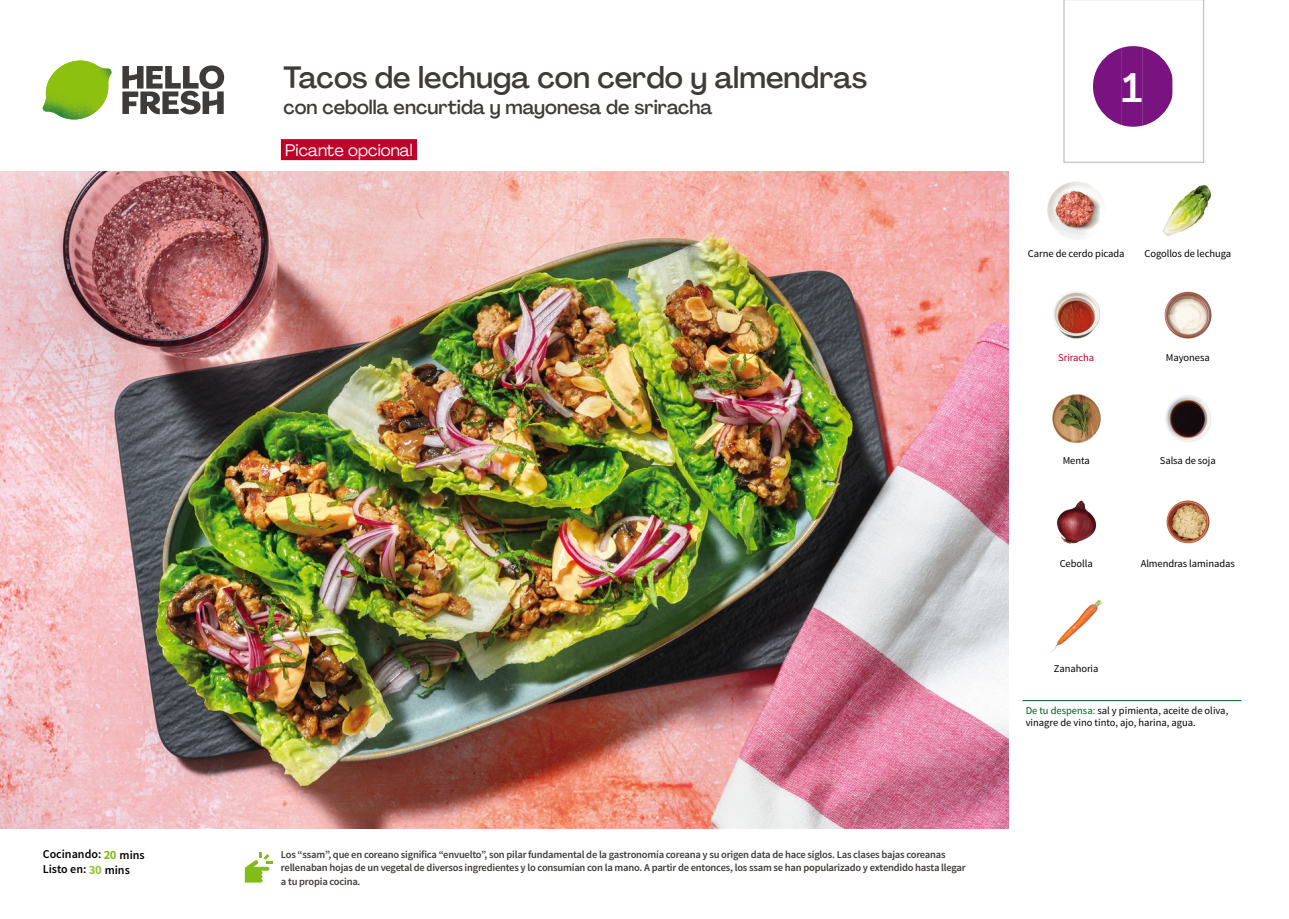
<style>
.page{position:relative;width:1289px;height:919px;background:#fff}
.page>*{position:absolute;margin:0;border:0;box-sizing:border-box;transform-origin:0 0}
.t1{font:500 40.5px "Agrandir";color:#fff}
.t2{font:500 30px "Agrandir";color:#3e3b39}
.t3{font:500 19.5px "Agrandir";color:#3e3b39}
.t4{font:16.5px "Agrandir";color:#fff}
.t5{font:600 12px/15px "Source Sans Pro";color:#000}
.t6{font:600 10.5px/13.5px "Source Sans Pro";letter-spacing:-.02em;color:#3e3b39}
.t7{font:10.5px/12px "Source Sans Pro";letter-spacing:-.005em;color:#000}
.t8{font:10.5px "Source Sans Pro";letter-spacing:-.005em;color:#c10029}
.s1{font-weight:700;font-size:12.75px;color:#81bc19}
.s2{font-weight:700;font-size:12.75px;color:#93c53b}
.s3{color:#005923}
</style>
<div class="page">
<svg style="left:122px;top:65px;width:102px;height:49px"></svg>
<svg style="left:43px;top:60px;width:69px;height:60px"></svg>
<img style="left:45px;top:61px;width:63px;height:42px">
<img style="left:46px;top:61px;width:34px;height:29px">
<div style="left:281px;top:139px;width:136px;height:21px;background:#c10029"></div>
<img style="left:0;top:172px;width:1008px;height:656px">
<hr style="left:1022px;top:700px;width:219px;height:1px;background:#005923">
<svg style="left:245px;top:852px;width:28px;height:30px"></svg>
<img style="left:1047px;top:182px;width:53px;height:57px">
<img style="left:1163px;top:185px;width:49px;height:51px">
<img style="left:1164px;top:291px;width:48px;height:48px">
<img style="left:1053px;top:291px;width:48px;height:48px">
<img style="left:1165px;top:395px;width:46px;height:47px">
<img style="left:1052px;top:394px;width:49px;height:50px">
<img style="left:1166px;top:500px;width:44px;height:44px">
<img style="left:1057px;top:500px;width:40px;height:44px">
<img style="left:1050px;top:599px;width:53px;height:53px">
<svg style="left:1063px;top:0;width:141px;height:163px"></svg>
<h2 class="t2" style="left:283px;top:59px;width:585px">Tacos de lechuga con cerdo y almendras</h2>
<h3 class="t3" style="left:283px;top:95px;width:430px">con cebolla encurtida y mayonesa de sriracha</h3>
<h3 class="t4" style="left:285px;top:140px;width:129px">Picante opcional</h3>
<p class="t5" style="left:43px;top:847px;width:103px">Cocinando: <span class="s1">20</span> mins<br>Listo en: <span class="s2">30</span> mins</p>
<p class="t6" style="left:281px;top:847px;width:686px">Los “ssam”, que en coreano significa “envuelto”, son pilar fundamental de la gastronomía coreana y su origen data de hace siglos. Las clases bajas coreanas rellenaban hojas de un vegetal de diversos ingredientes y lo consumían con la mano. A partir de entonces, los ssam se han popularizado y extendido hasta llegar a tu propia cocina.</p>
<h1 class="t1" style="left:1121px;top:63px;width:22px">1</h1>
<p class="t7" style="left:1027px;top:247px;width:98px">Carne de cerdo picada</p>
<p class="t7" style="left:1144px;top:247px;width:88px">Cogollos de lechuga</p>
<p class="t8" style="left:1058px;top:351px;width:38px">Sriracha</p>
<p class="t7" style="left:1165px;top:352px;width:45px">Mayonesa</p>
<p class="t7" style="left:1062px;top:454px;width:29px">Menta</p>
<p class="t7" style="left:1159px;top:454px;width:58px">Salsa de soja</p>
<p class="t7" style="left:1059px;top:558px;width:35px">Cebolla</p>
<p class="t7" style="left:1140px;top:558px;width:96px">Almendras laminadas</p>
<p class="t7" style="left:1053px;top:662px;width:46px">Zanahoria</p>
<p class="t7" style="left:1025px;top:704px;width:204px"><span class="s3">De tu despensa:</span> sal y pimienta, aceite de oliva, vinagre de vino tinto, ajo, harina, agua.</p>
</div>
